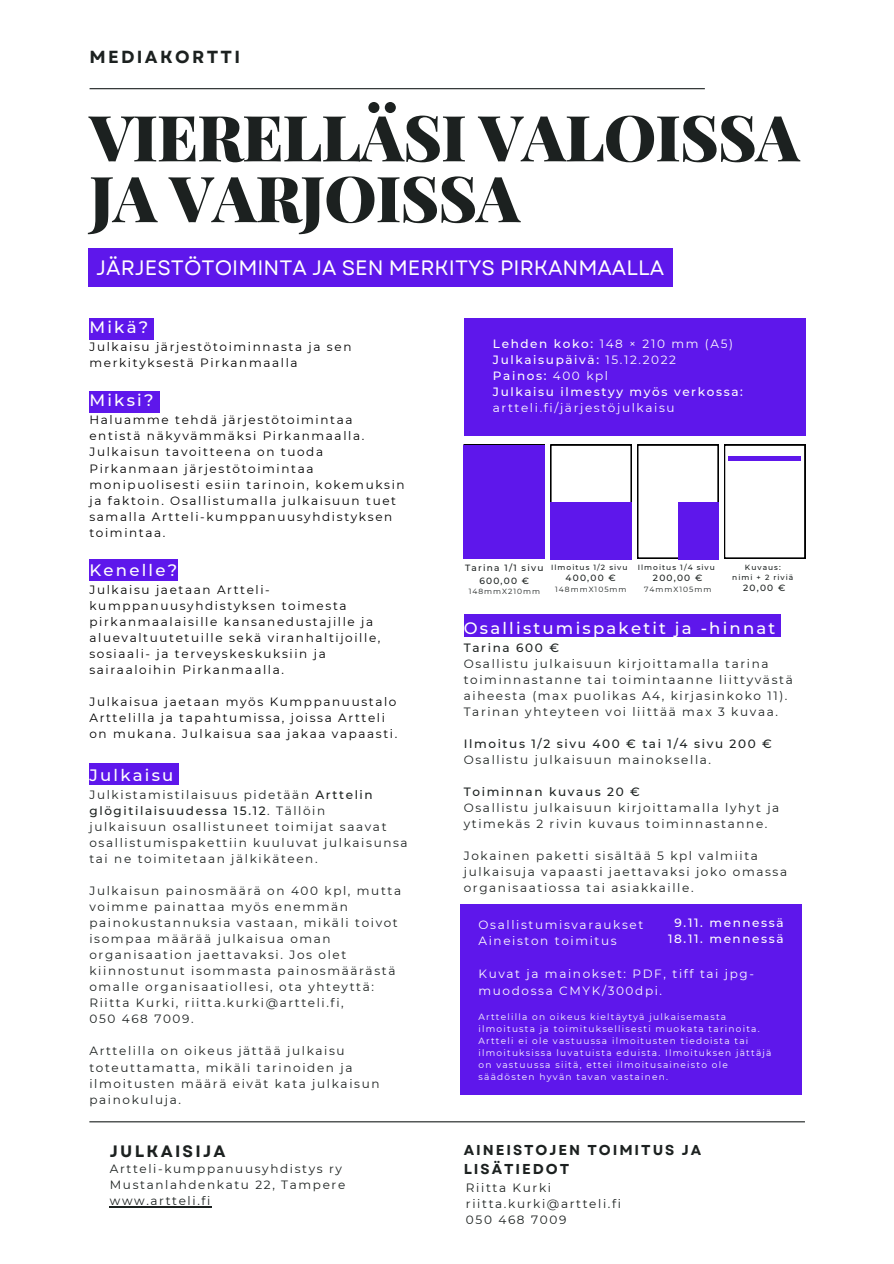
<style>
.page{position:relative;width:894px;height:1264px;background:#fff}
.page>*{position:absolute;margin:0;border:0;box-sizing:border-box;transform-origin:0 0}
.t1{font:900 63.45px/60.8px "Playfair Display";letter-spacing:-.015em;color:#1c2120}
.t2{font:20.85px "Garet";color:#fff}
.t3{font:700 17.4px "Garet";letter-spacing:.135em;color:#1c2120}
.t4{font:500 16.5px "Montserrat";letter-spacing:.135em;color:#fff}
.t5{font:700 16.5px "Garet";letter-spacing:.135em;color:#1c2120}
.t6{font:700 14.25px/19.2px "Garet";letter-spacing:.135em;color:#1c2120}
.t7{font:12px/16px "Montserrat";letter-spacing:.135em;color:#1c2120}
.t8{font:12px/16px "Montserrat";letter-spacing:.135em;color:#000}
.t9{font:500 12px/16px "Montserrat";letter-spacing:.135em;color:#fff}
.t10{font:12px/16.5px "Montserrat";letter-spacing:.135em;color:#fff}
.t11{font:500 12px "Montserrat";letter-spacing:.135em;color:#1c2120}
.t12{font:9px/12px "Montserrat";letter-spacing:.135em;color:#fff}
.t13{font:500 9px/12.5px "Montserrat";letter-spacing:.135em;color:#1c2120;text-align:center}
.t14{font:500 7.5px/10.1px "Montserrat";letter-spacing:.135em;color:#1c2120;text-align:center}
.t15{font:7.5px "Montserrat";letter-spacing:.135em;color:#1c2120}
.s1{font-weight:500}
.s2{font-weight:400}
</style>
<div class="page">
<hr style="left:89px;top:1121px;width:715px;height:1px;background:#1c2120">
<hr style="left:90px;top:88px;width:614px;height:1px;background:#1c2120">
<div style="left:88px;top:248px;width:584px;height:39px;background:#5e17eb"></div>
<hr style="left:110px;top:1206px;width:102px;height:1px;background:#1c2120">
<div style="left:463px;top:318px;width:342px;height:117px;background:#5e17eb"></div>
<div style="left:463px;top:445px;width:81px;height:113px;background:#5e17eb"></div>
<svg style="left:550px;top:445px;width:81px;height:57px"></svg>
<div style="left:550px;top:502px;width:81px;height:57px;background:#5e17eb"></div>
<svg style="left:637px;top:445px;width:81px;height:113px"></svg>
<div style="left:677px;top:502px;width:41px;height:57px;background:#5e17eb"></div>
<svg style="left:724px;top:445px;width:81px;height:113px"></svg>
<div style="left:728px;top:456px;width:72px;height:5px;background:#5e17eb"></div>
<div style="left:463px;top:614px;width:317px;height:22px;background:#5e17eb"></div>
<div style="left:460px;top:904px;width:341px;height:190px;background:#5e17eb"></div>
<div style="left:89px;top:763px;width:89px;height:21px;background:#5e17eb"></div>
<div style="left:89px;top:559px;width:89px;height:21px;background:#5e17eb"></div>
<div style="left:89px;top:391px;width:71px;height:22px;background:#5e17eb"></div>
<div style="left:89px;top:318px;width:65px;height:21px;background:#5e17eb"></div>
<h3 class="t3" style="left:89px;top:44px;width:152px">MEDIAKORTTI</h3>
<h1 class="t1" style="left:89px;top:105px;width:711px">VIERELLÄSI VALOISSA<br>JA VARJOISSA</h1>
<h2 class="t2" style="left:96px;top:253px;width:569px">JÄRJESTÖTOIMINTA JA SEN MERKITYS PIRKANMAALLA</h2>
<h3 class="t4" style="left:89px;top:317px;width:60px">Mikä?</h3>
<p class="t8" style="left:89px;top:339px;width:263px">Julkaisu järjestötoiminnasta ja sen merkityksestä Pirkanmaalla</p>
<h3 class="t4" style="left:89px;top:390px;width:65px">Miksi?</h3>
<p class="t8" style="left:89px;top:412px;width:317px">Haluamme tehdä järjestötoimintaa entistä näkyvämmäksi Pirkanmaalla.<br>Julkaisun tavoitteena on tuoda Pirkanmaan järjestötoimintaa monipuolisesti esiin tarinoin, kokemuksin ja faktoin. Osallistumalla julkaisuun tuet samalla Artteli-kumppanuusyhdistyksen toimintaa.</p>
<h3 class="t4" style="left:89px;top:559px;width:89px">Kenelle?</h3>
<p class="t8" style="left:89px;top:581px;width:292px">Julkaisu jaetaan Artteli&shy;kumppanuusyhdistyksen toimesta pirkanmaalaisille kansanedustajille ja aluevaltuutetuille sekä viranhaltijoille, sosiaali- ja terveyskeskuksiin ja sairaaloihin Pirkanmaalla.</p>
<p class="t8" style="left:89px;top:693px;width:309px">Julkaisua jaetaan myös Kumppanuustalo<br>Arttelilla ja tapahtumissa, joissa Artteli on mukana. Julkaisua saa jakaa vapaasti.</p>
<h3 class="t4" style="left:89px;top:765px;width:85px">Julkaisu</h3>
<p class="t7" style="left:89px;top:786px;width:320px">Julkistamistilaisuus pidetään <span class="s1">Arttelin glögitilaisuudessa 15.12</span>. Tällöin<br>julkaisuun osallistuneet toimijat saavat osallistumispakettiin kuuluvat julkaisunsa tai ne toimitetaan jälkikäteen.</p>
<p class="t7" style="left:89px;top:883px;width:313px">Julkaisun painosmäärä on 400 kpl, mutta voimme painattaa myös enemmän painokustannuksia vastaan, mikäli toivot isompaa määrää julkaisua oman organisaation jaettavaksi. Jos olet kiinnostunut isommasta painosmäärästä omalle organisaatiollesi, ota yhteyttä:<br>Riitta Kurki, riitta.kurki@artteli.fi,<br>050 468 7009.</p>
<p class="t7" style="left:89px;top:1043px;width:291px">Arttelilla on oikeus jättää julkaisu toteuttamatta, mikäli tarinoiden ja ilmoitusten määrä eivät kata julkaisun painokuluja.</p>
<h3 class="t5" style="left:110px;top:1139px;width:117px">JULKAISIJA</h3>
<p class="t7" style="left:110px;top:1160px;width:237px">Artteli-kumppanuusyhdistys ry<br>Mustanlahdenkatu 22, Tampere www.artteli.fi</p>
<p class="t9" style="left:493px;top:336px;width:251px">Lehden koko: <span class="s2">148 × 210 mm (A5)<br></span>Julkaisupäivä: <span class="s2">15.12.2022<br></span>Painos: <span class="s2">400 kpl<br></span>Julkaisu ilmestyy myös verkossa:</p>
<p class="t10" style="left:493px;top:400px;width:183px">artteli.fi/järjestöjulkaisu</p>
<p class="t14" style="left:637px;top:562px;width:78px">Ilmoitus 1/4 sivu</p>
<p class="t13" style="left:652px;top:572px;width:51px">200,00 €</p>
<p class="t15" style="left:644px;top:585px;width:69px">74mmX105mm</p>
<p class="t14" style="left:551px;top:562px;width:78px">Ilmoitus 1/2 sivu</p>
<p class="t13" style="left:565px;top:572px;width:52px">400,00 €</p>
<p class="t15" style="left:555px;top:585px;width:73px">148mmX105mm</p>
<p class="t13" style="left:465px;top:562px;width:80px">Tarina 1/1 sivu<br>600,00 €</p>
<p class="t15" style="left:468px;top:587px;width:73px">148mmX210mm</p>
<p class="t14" style="left:732px;top:562px;width:63px">Kuvaus:<br>nimi + 2 riviä</p>
<p class="t13" style="left:743px;top:582px;width:44px">20,00 €</p>
<h3 class="t4" style="left:463px;top:618px;width:313px">Osallistumispaketit ja -hinnat</h3>
<p class="t11" style="left:463px;top:640px;width:97px">Tarina 600 €</p>
<p class="t7" style="left:463px;top:655px;width:330px">Osallistu julkaisuun kirjoittamalla tarina toiminnastanne tai toimintaanne liittyvästä aiheesta (max puolikas A4, kirjasinkoko 11).<br>Tarinan yhteyteen voi liittää max 3 kuvaa.</p>
<p class="t11" style="left:463px;top:736px;width:309px">Ilmoitus 1/2 sivu 400 € tai 1/4 sivu 200 €</p>
<p class="t7" style="left:463px;top:751px;width:249px">Osallistu julkaisuun mainoksella.</p>
<p class="t11" style="left:463px;top:784px;width:178px">Toiminnan kuvaus 20 €</p>
<p class="t7" style="left:463px;top:799px;width:317px">Osallistu julkaisuun kirjoittamalla lyhyt ja ytimekäs 2 rivin kuvaus toiminnastanne.</p>
<p class="t7" style="left:463px;top:847px;width:325px">Jokainen paketti sisältää 5 kpl valmiita julkaisuja vapaasti jaettavaksi joko omassa organisaatiossa tai asiakkaille.</p>
<p class="t10" style="left:478px;top:916px;width:166px">Osallistumisvaraukset<br>Aineiston toimitus</p>
<p class="t10" style="left:478px;top:965px;width:277px">Kuvat ja mainokset: PDF, tiff tai jpg&shy;muodossa CMYK/300dpi.</p>
<p class="t12" style="left:478px;top:1011px;width:294px">Arttelilla on oikeus kieltäytyä julkaisemasta ilmoitusta ja toimituksellisesti muokata tarinoita.<br>Artteli ei ole vastuussa ilmoitusten tiedoista tai ilmoituksissa luvatuista eduista. Ilmoituksen jättäjä on vastuussa siitä, ettei ilmoitusaineisto ole säädösten hyvän tavan vastainen.</p>
<p class="t9" style="left:668px;top:914px;width:117px;text-align:center">9.11. mennessä<br>18.11. mennessä</p>
<p class="t6" style="left:463px;top:1140px;width:239px">AINEISTOJEN TOIMITUS JA<br>LISÄTIEDOT</p>
<p class="t7" style="left:466px;top:1179px;width:156px">Riitta Kurki riitta.kurki@artteli.fi<br>050 468 7009</p>
</div>
